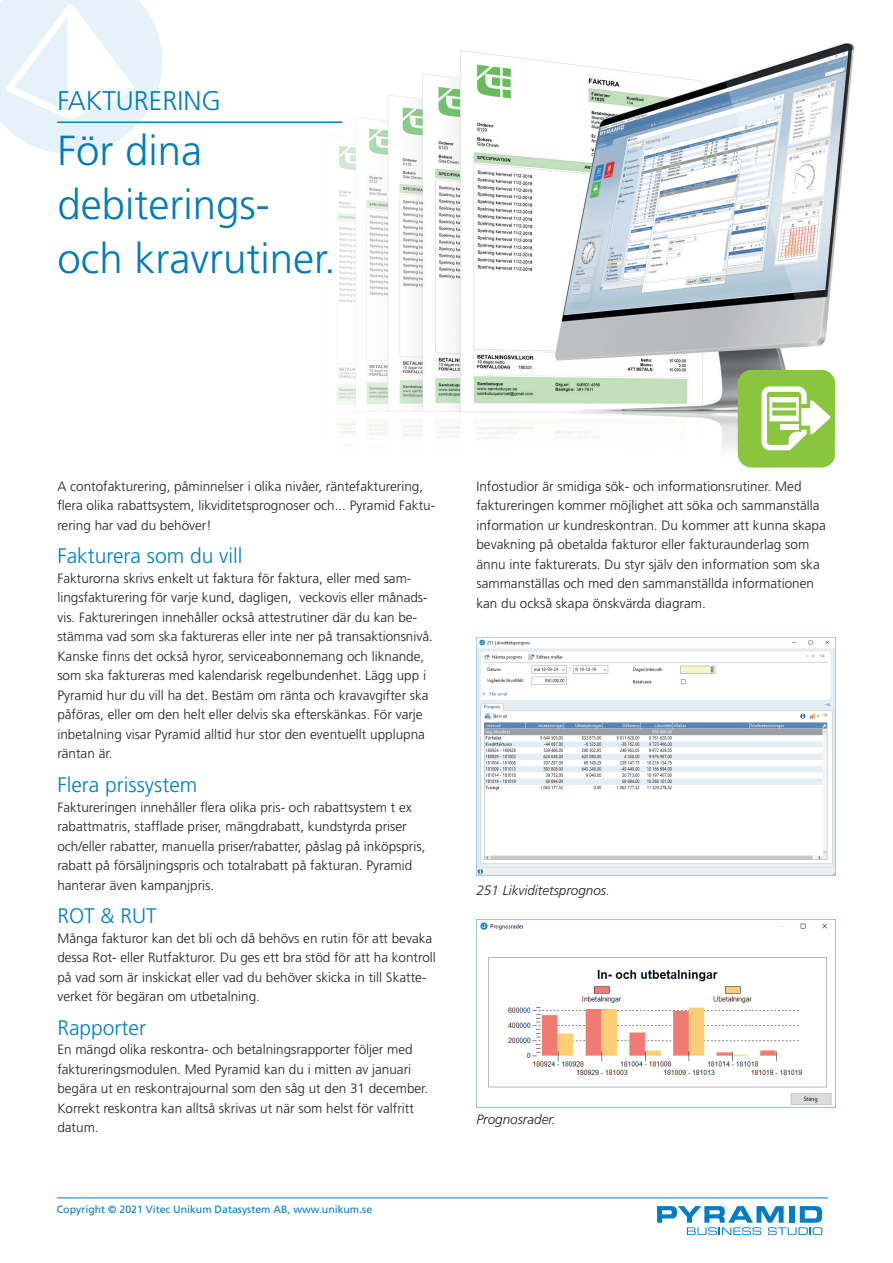
<style>
.page{position:relative;width:893px;height:1263px;background:#fff}
.page>*{position:absolute;margin:0;border:0;box-sizing:border-box;transform-origin:0 0}
.t1{font:300 42px/54px "Frutiger LT Std";color:#007cb7}
.t2{font:300 27px "Frutiger LT Std";color:#007cb7}
.t3{font:300 21px "Frutiger LT Std";color:#007dc5}
.t4{font:300 13.5px/19.5px "Frutiger LT Std";color:#231f20}
.t5{font:italic 300 13.5px "Frutiger LT Std";color:#231f20}
.t6{font:10.5px "Frutiger LT Std";color:#007dc5}
</style>
<div class="page">
<img style="left:336px;top:43px;width:518px;height:406px">
<hr style="left:57px;top:1197px;width:771px;height:1px;background:#007dc5">
<svg style="left:657px;top:1206px;width:165px;height:29px"></svg>
<svg style="left:0;top:0;width:162px;height:154px"></svg>
<img style="left:476px;top:637px;width:360px;height:238px">
<img style="left:476px;top:919px;width:360px;height:188px">
<hr style="left:57px;top:121px;width:285px;height:2px;background:#007cb7">
<svg style="left:737px;top:370px;width:99px;height:98px"></svg>
<h2 class="t2" style="left:57px;top:85px;width:165px">FAKTURERING</h2>
<h1 class="t1" style="left:57px;top:124px;width:280px">För dina debiterings&shy;och kravrutiner.</h1>
<p class="t4" style="left:57px;top:476px;width:379px">A contofakturering, påminnelser i olika nivåer, räntefakturering, flera olika rabattsystem, likviditetsprognoser och... Pyramid Faktu&shy;rering har vad du behöver!</p>
<h3 class="t3" style="left:57px;top:544px;width:187px">Fakturera som du vill</h3>
<p class="t4" style="left:57px;top:569px;width:377px">Fakturorna skrivs enkelt ut faktura för faktura, eller med sam&shy;lingsfakturering för varje kund, dagligen, veckovis eller månads&shy;vis. Faktureringen innehåller också attestrutiner där du kan be&shy;stämma vad som ska faktureras eller inte ner på transaktionsnivå.<br>Kanske finns det också hyror, serviceabonnemang och liknande, som ska faktureras med kalendarisk regelbundenhet. Lägg upp i Pyramid hur du vill ha det. Bestäm om ränta och kravavgifter ska påföras, eller om den helt eller delvis ska efterskänkas. För varje inbetalning visar Pyramid alltid hur stor den eventuellt upplupna räntan är.</p>
<h3 class="t3" style="left:57px;top:773px;width:141px">Flera prissystem</h3>
<p class="t4" style="left:57px;top:797px;width:370px">Faktureringen innehåller flera olika pris- och rabattsystem t ex rabattmatris, stafflade priser, mängdrabatt, kundstyrda priser och/eller rabatter, manuella priser/rabatter, påslag på inköpspris, rabatt på försäljningspris och totalrabatt på fakturan. Pyramid hanterar även kampanjpris.</p>
<h3 class="t3" style="left:57px;top:904px;width:101px">ROT &amp; RUT</h3>
<p class="t4" style="left:57px;top:928px;width:380px">Många fakturor kan det bli och då behövs en rutin för att bevaka dessa Rot- eller Rutfakturor. Du ges ett bra stöd för att ha kontroll på vad som är inskickat eller vad du behöver skicka in till Skatte&shy;verket för begäran om utbetalning.</p>
<h3 class="t3" style="left:57px;top:1016px;width:90px">Rapporter</h3>
<p class="t4" style="left:57px;top:1040px;width:372px">En mängd olika reskontra- och betalningsrapporter följer med faktureringsmodulen. Med Pyramid kan du i mitten av januari begära ut en reskontrajournal som den såg ut den 31 december.<br>Korrekt reskontra kan alltså skrivas ut när som helst för valfritt datum.</p>
<p class="t6" style="left:57px;top:1203px;width:317px">Copyright © 2021 Vitec Unikum Datasystem AB, www.unikum.se</p>
<p class="t4" style="left:476px;top:476px;width:351px">Infostudior är smidiga sök- och informationsrutiner. Med faktureringen kommer möjlighet att söka och sammanställa information ur kundreskontran. Du kommer att kunna skapa bevakning på obetalda fakturor eller fakturaunderlag som ännu inte fakturerats. Du styr själv den information som ska sammanställas och med den sammanställda informationen kan du också skapa önskvärda diagram.</p>
<p class="t5" style="left:476px;top:882px;width:135px">251 Likviditetsprognos.</p>
<p class="t5" style="left:476px;top:1111px;width:81px">Prognosrader.</p>
</div>
